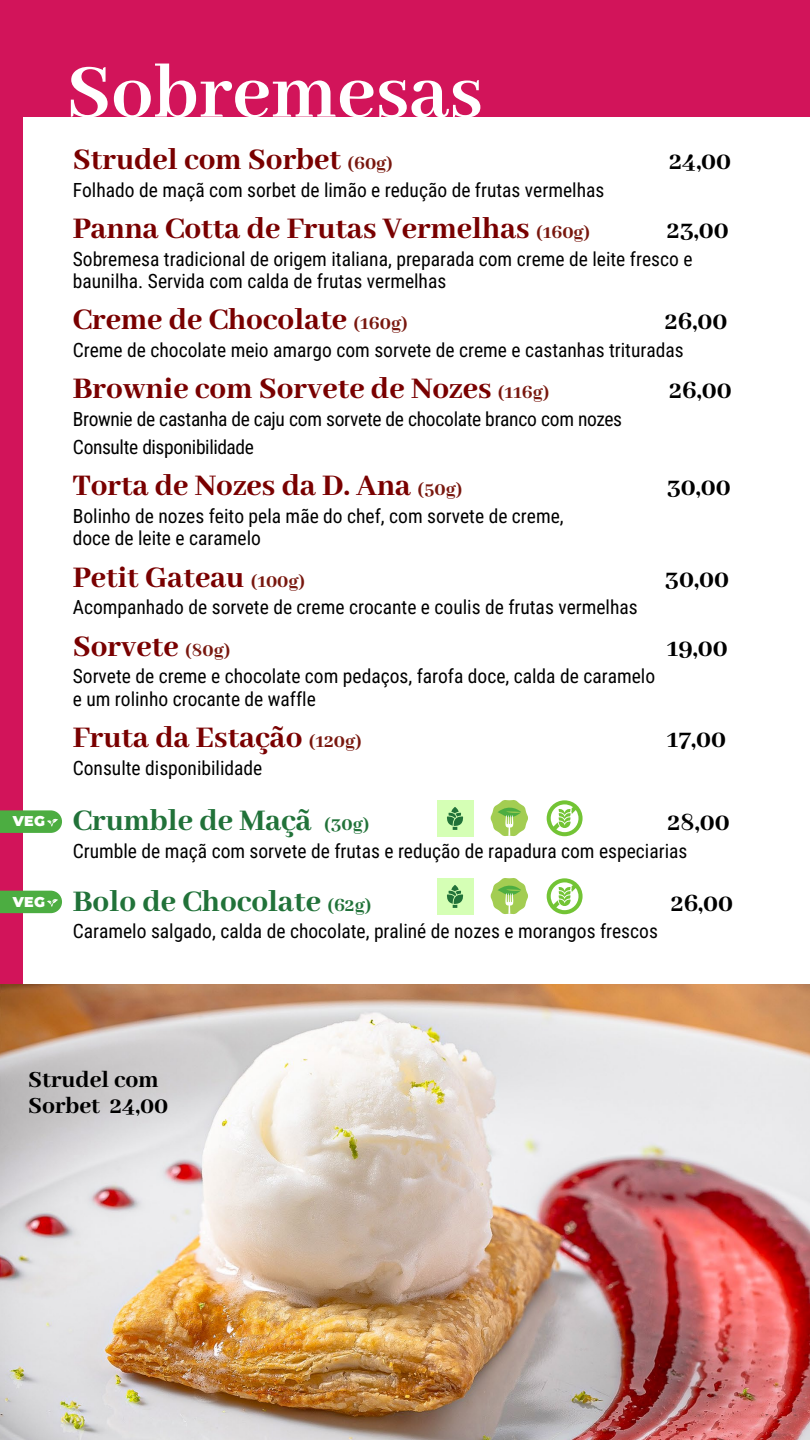
<style>
.page{position:relative;width:810px;height:1440px;background:#fff}
.page>*{position:absolute;margin:0;border:0;box-sizing:border-box;transform-origin:0 0}
.t1{font:700 83.62px "Abhaya Libre";color:#fff}
.t2{font:800 33px "Abhaya Libre";color:#790000}
.t3{font:800 33px "Abhaya Libre";color:#217239}
.t4{font:800 27px "Abhaya Libre";color:#000}
.t5{font:800 25.5px/25.5px "Abhaya Libre";color:#000}
.t6{font:19.5px/22.5px "Roboto Condensed";color:#000}
.t7{font:19.5px/27.8px "Roboto Condensed";letter-spacing:-.02em;color:#000}
.t8{font:900 14.17px "Montserrat";letter-spacing:.03em;color:#fff}
.s1{font-size:20.25px;color:#78170e}
.s2{font-size:20.25px}
</style>
<div class="page">
<div style="left:0;top:0;width:22px;height:1440px;background:#d2145a"></div>
<div style="left:0;top:0;width:810px;height:116px;background:#d2145a"></div>
<img style="left:0;top:985px;width:810px;height:455px">
<svg style="left:0;top:810px;width:62px;height:23px"></svg>
<svg style="left:0;top:891px;width:62px;height:22px"></svg>
<div style="left:437px;top:800px;width:36px;height:37px;background:#d5ffb5"></div>
<svg style="left:447px;top:807px;width:16px;height:23px"></svg>
<svg style="left:491px;top:800px;width:37px;height:36px"></svg>
<svg style="left:547px;top:800px;width:36px;height:36px"></svg>
<div style="left:437px;top:878px;width:36px;height:37px;background:#d5ffb5"></div>
<svg style="left:447px;top:885px;width:16px;height:23px"></svg>
<svg style="left:491px;top:878px;width:37px;height:36px"></svg>
<svg style="left:547px;top:878px;width:36px;height:36px"></svg>
<p class="t8" style="left:13px;top:811px;width:34px">VEG</p>
<p class="t8" style="left:13px;top:891px;width:34px">VEG</p>
<h1 class="t1" style="left:66px;top:47px;width:418px">Sobremesas</h1>
<h2 class="t2" style="left:73px;top:141px;width:322px">Strudel com Sorbet <span class="s1">(60g)</span></h2>
<h3 class="t4" style="left:669px;top:146px;width:63px">24,00</h3>
<p class="t6" style="left:73px;top:178px;width:533px">Folhado de maçã com sorbet de limão e redução de frutas vermelhas</p>
<h2 class="t2" style="left:73px;top:210px;width:519px">Panna Cotta de Frutas Vermelhas <span class="s1">(160g)</span></h2>
<h3 class="t4" style="left:667px;top:215px;width:64px">23,00</h3>
<p class="t6" style="left:73px;top:247px;width:621px">Sobremesa tradicional de origem italiana, preparada com creme de leite fresco e baunilha. Servida com calda de frutas vermelhas</p>
<h2 class="t2" style="left:73px;top:302px;width:337px">Creme de Chocolate <span class="s1">(160g)</span></h2>
<h3 class="t4" style="left:665px;top:307px;width:64px">26,00</h3>
<p class="t6" style="left:73px;top:338px;width:612px">Creme de chocolate meio amargo com sorvete de creme e castanhas trituradas</p>
<h2 class="t2" style="left:73px;top:371px;width:478px">Brownie com Sorvete de Nozes <span class="s1">(116g)</span></h2>
<h3 class="t4" style="left:669px;top:376px;width:64px">26,00</h3>
<p class="t7" style="left:73px;top:404px;width:551px">Brownie de castanha de caju com sorvete de chocolate branco com nozes<br>Consulte disponibilidade</p>
<h2 class="t2" style="left:73px;top:467px;width:391px">Torta de Nozes da D. Ana <span class="s1">(50g)</span></h2>
<h3 class="t4" style="left:667px;top:472px;width:66px">30,00</h3>
<p class="t6" style="left:73px;top:504px;width:492px">Bolinho de nozes feito pela mãe do chef, com sorvete de creme, doce de leite e caramelo</p>
<h2 class="t2" style="left:73px;top:559px;width:234px">Petit Gateau <span class="s1">(100g)</span></h2>
<h3 class="t4" style="left:665px;top:564px;width:66px">30,00</h3>
<p class="t6" style="left:73px;top:595px;width:566px">Acompanhado de sorvete de creme crocante e coulis de frutas vermelhas</p>
<h2 class="t2" style="left:73px;top:628px;width:159px">Sorvete <span class="s1">(80g)</span></h2>
<h3 class="t4" style="left:667px;top:633px;width:63px">19,00</h3>
<p class="t6" style="left:73px;top:664px;width:584px">Sorvete de creme e chocolate com pedaços, farofa doce, calda de caramelo e um rolinho crocante de waffle</p>
<h2 class="t2" style="left:73px;top:719px;width:291px">Fruta da Estação <span class="s1">(120g)</span></h2>
<h3 class="t4" style="left:667px;top:724px;width:61px">17,00</h3>
<p class="t6" style="left:73px;top:756px;width:191px">Consulte disponibilidade</p>
<h2 class="t3" style="left:73px;top:803px;width:298px">Crumble de Maçã <span class="s2">(30g)</span></h2>
<h3 class="t4" style="left:667px;top:808px;width:64px">28,00</h3>
<p class="t6" style="left:73px;top:839px;width:616px">Crumble de maçã com sorvete de frutas e redução de rapadura com especiarias</p>
<h2 class="t3" style="left:73px;top:883px;width:300px">Bolo de Chocolate <span class="s2">(62g)</span></h2>
<h3 class="t4" style="left:671px;top:888px;width:64px">26,00</h3>
<p class="t6" style="left:73px;top:919px;width:587px">Caramelo salgado, calda de chocolate, praliné de nozes e morangos frescos</p>
<h3 class="t5" style="left:28px;top:1068px;width:142px">Strudel com<br>Sorbet 24,00</h3>
</div>
